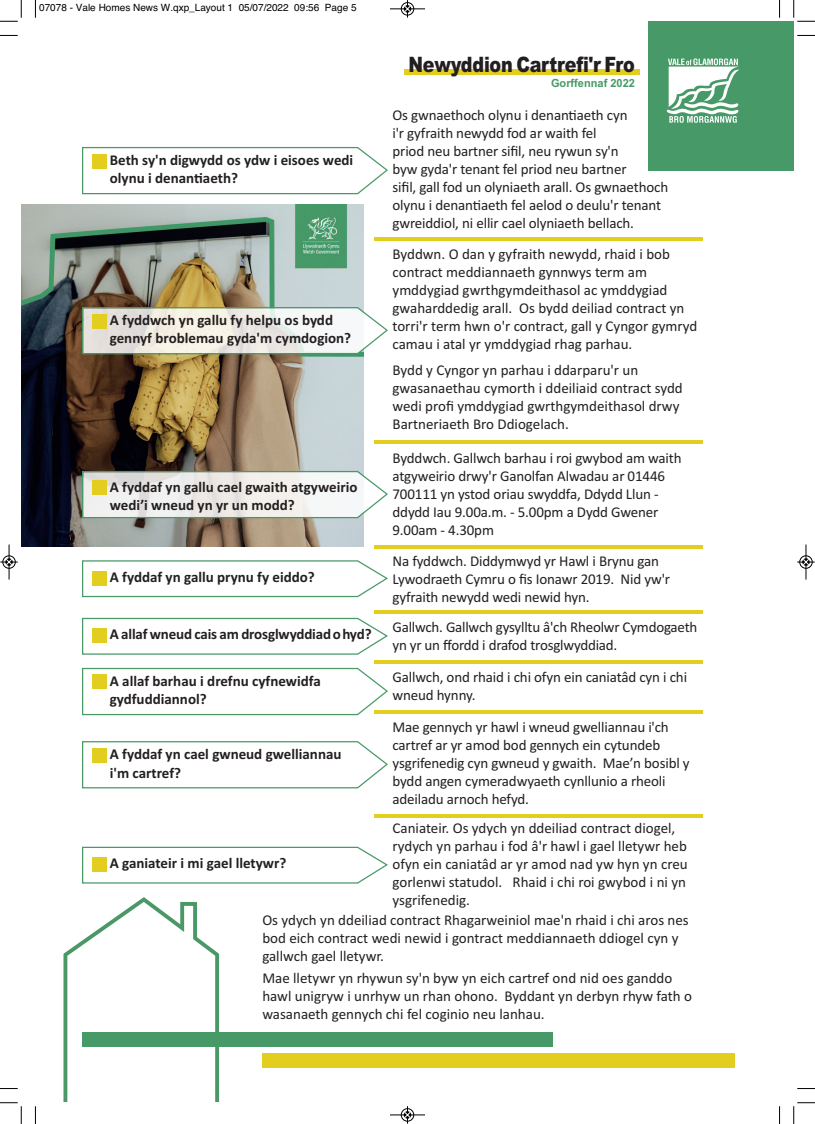
<style>
.page{position:relative;width:815px;height:1124px;background:#fff}
.page>*{position:absolute;margin:0;border:0;box-sizing:border-box;transform-origin:0 0}
.t1{font:900 21.25px "Arial";letter-spacing:-.015em;color:#231f20;scale:.83 1}
.t2{font:15px/18px "Calibri";letter-spacing:-.01em;color:#231f20}
.t3{font:700 15px/18px "Calibri";color:#231f20}
.t4{font:700 11.25px "Arial";color:#479967}
.t5{font:10px "Helvetica";color:#000}
</style>
<div class="page">
<div style="left:82px;top:1031px;width:471px;height:15px;background:#479967"></div>
<svg style="left:63px;top:897px;width:156px;height:204px"></svg>
<div style="left:262px;top:1052px;width:473px;height:15px;background:#e3cd1e"></div>
<img style="left:21px;top:204px;width:343px;height:342px">
<svg style="left:82px;top:147px;width:306px;height:47px"></svg>
<div style="left:92px;top:154px;width:14px;height:15px;background:#e3cd1e"></div>
<svg style="left:82px;top:307px;width:306px;height:47px"></svg>
<div style="left:92px;top:314px;width:14px;height:15px;background:#e3cd1e"></div>
<svg style="left:82px;top:471px;width:306px;height:47px"></svg>
<div style="left:92px;top:480px;width:14px;height:15px;background:#e3cd1e"></div>
<hr style="left:375px;top:237px;width:328px;height:4px;background:#e3cd1e">
<hr style="left:375px;top:440px;width:328px;height:3px;background:#e3cd1e">
<hr style="left:375px;top:545px;width:328px;height:3px;background:#e3cd1e">
<svg style="left:82px;top:741px;width:306px;height:47px"></svg>
<div style="left:92px;top:748px;width:14px;height:15px;background:#e3cd1e"></div>
<hr style="left:375px;top:814px;width:328px;height:3px;background:#e3cd1e">
<hr style="left:375px;top:610px;width:328px;height:3px;background:#e3cd1e">
<svg style="left:82px;top:560px;width:306px;height:37px"></svg>
<div style="left:92px;top:570px;width:14px;height:15px;background:#e3cd1e"></div>
<hr style="left:375px;top:660px;width:328px;height:3px;background:#e3cd1e">
<svg style="left:82px;top:617px;width:306px;height:37px"></svg>
<div style="left:92px;top:628px;width:14px;height:15px;background:#e3cd1e"></div>
<hr style="left:375px;top:710px;width:328px;height:3px;background:#e3cd1e">
<svg style="left:82px;top:667px;width:306px;height:48px"></svg>
<div style="left:92px;top:674px;width:14px;height:15px;background:#e3cd1e"></div>
<svg style="left:82px;top:846px;width:306px;height:37px"></svg>
<div style="left:92px;top:856px;width:14px;height:15px;background:#e3cd1e"></div>
<div style="left:648px;top:21px;width:146px;height:149px;background:#479967"></div>
<svg style="left:667px;top:58px;width:72px;height:65px"></svg>
<div style="left:404px;top:69px;width:236px;height:6px;background:#e3cd1e"></div>
<svg style="left:35px;top:0;width:1px;height:18px"></svg>
<svg style="left:0;top:35px;width:18px;height:1px"></svg>
<svg style="left:779px;top:0;width:1px;height:18px"></svg>
<svg style="left:797px;top:35px;width:18px;height:1px"></svg>
<svg style="left:35px;top:1106px;width:1px;height:17px"></svg>
<svg style="left:0;top:1088px;width:18px;height:1px"></svg>
<svg style="left:779px;top:1106px;width:1px;height:17px"></svg>
<svg style="left:797px;top:1088px;width:18px;height:1px"></svg>
<svg style="left:0;top:0;width:22px;height:22px"></svg>
<svg style="left:793px;top:0;width:22px;height:22px"></svg>
<svg style="left:0;top:1102px;width:22px;height:21px"></svg>
<svg style="left:793px;top:1102px;width:22px;height:21px"></svg>
<div style="left:401px;top:2px;width:13px;height:14px;border:1px solid #fff;border-radius:50%"></div>
<hr style="left:390px;top:9px;width:35px;height:1px;background:#000">
<div style="left:401px;top:2px;width:13px;height:13px;border:1px solid #000;border-radius:50%"></div>
<svg style="left:404px;top:0;width:7px;height:18px"></svg>
<hr style="left:390px;top:1114px;width:35px;height:1px;background:#000">
<div style="left:401px;top:1108px;width:13px;height:13px;border:1px solid #000;border-radius:50%"></div>
<svg style="left:404px;top:1106px;width:7px;height:17px"></svg>
<div style="left:2px;top:555px;width:14px;height:13px;border:1px solid #fff;border-radius:50%"></div>
<hr style="left:9px;top:544px;width:1px;height:35px;background:#000">
<div style="left:3px;top:555px;width:12px;height:13px;border:1px solid #000;border-radius:50%"></div>
<svg style="left:0;top:558px;width:18px;height:7px"></svg>
<div style="left:799px;top:555px;width:14px;height:13px;border:1px solid #fff;border-radius:50%"></div>
<hr style="left:806px;top:544px;width:1px;height:35px;background:#000">
<div style="left:800px;top:555px;width:12px;height:13px;border:1px solid #000;border-radius:50%"></div>
<svg style="left:797px;top:558px;width:18px;height:7px"></svg>
<p class="t5" style="left:39px;top:2px;width:319px">07078 - Vale Homes News W.qxp_Layout 1 05/07/2022 09:56 Page 5</p>
<p class="t3" style="left:110px;top:151px;width:245px">Beth sy'n digwydd os ydw i eisoes wedi olynu i denantiaeth?</p>
<p class="t3" style="left:110px;top:311px;width:243px">A fyddwch yn gallu fy helpu os bydd gennyf broblemau gyda'm cymdogion?</p>
<p class="t3" style="left:110px;top:477px;width:249px">A fyddaf yn gallu cael gwaith atgyweirio wedi’i wneud yn yr un modd?</p>
<p class="t3" style="left:110px;top:567px;width:207px">A fyddaf yn gallu prynu fy eiddo?</p>
<p class="t3" style="left:110px;top:625px;width:263px">A allaf wneud cais am drosglwyddiadohyd?</p>
<p class="t3" style="left:110px;top:671px;width:212px">A allaf barhau i drefnu cyfnewidfa gydfuddiannol?</p>
<p class="t3" style="left:110px;top:745px;width:233px">A fyddaf yn cael gwneud gwelliannau i'm cartref?</p>
<p class="t3" style="left:110px;top:854px;width:178px">A ganiateir i mi gael lletywr?</p>
<h1 class="t1" style="left:409px;top:52px;width:274px">Newyddion Cartrefi'r Fro</h1>
<p class="t4" style="left:551px;top:77px;width:85px">Gorffennaf 2022</p>
<p class="t2" style="left:393px;top:106px;width:277px">Os gwnaethoch olynu i denantiaeth cyn<br>i'r gyfraith newydd fod ar waith fel<br>priod neu bartner sifil, neu rywun sy'n<br>byw gyda'r tenant fel priod neu bartner<br>sifil, gall fod un olyniaeth arall. Os gwnaethoch olynu i denantiaeth fel aelod o deulu'r tenant gwreiddiol, ni ellir cael olyniaeth bellach.</p>
<p class="t2" style="left:393px;top:245px;width:306px">Byddwn. O dan y gyfraith newydd, rhaid i bob contract meddiannaeth gynnwys term am ymddygiad gwrthgymdeithasol ac ymddygiad gwaharddedig arall. Os bydd deiliad contract yn torri'r term hwn o'r contract, gall y Cyngor gymryd camau i atal yr ymddygiad rhag parhau.</p>
<p class="t2" style="left:393px;top:360px;width:292px">Bydd y Cyngor yn parhau i ddarparu'r un gwasanaethau cymorth i ddeiliaid contract sydd wedi profi ymddygiad gwrthgymdeithasol drwy Bartneriaeth Bro Ddiogelach.</p>
<p class="t2" style="left:393px;top:449px;width:291px">Byddwch. Gallwch barhau i roi gwybod am waith atgyweirio drwy'r Ganolfan Alwadau ar 01446<br>700111 yn ystod oriau swyddfa, Ddydd Llun - ddydd Iau 9.00a.m. - 5.00pm a Dydd Gwener 9.00am - 4.30pm</p>
<p class="t2" style="left:393px;top:551px;width:279px">Na fyddwch. Diddymwyd yr Hawl i Brynu gan<br>Lywodraeth Cymru o fis Ionawr 2019. Nid yw'r gyfraith newydd wedi newid hyn.</p>
<p class="t2" style="left:393px;top:617px;width:306px">Gallwch. Gallwch gysylltu â'ch Rheolwr Cymdogaeth yn yr un ffordd i drafod trosglwyddiad.</p>
<p class="t2" style="left:393px;top:667px;width:296px">Gallwch, ond rhaid i chi ofyn ein caniatâd cyn i chi wneud hynny.</p>
<p class="t2" style="left:393px;top:717px;width:299px">Mae gennych yr hawl i wneud gwelliannau i'ch cartref ar yr amod bod gennych ein cytundeb ysgrifenedig cyn gwneud y gwaith. Mae’n bosibl y bydd angen cymeradwyaeth cynllunio a rheoli adeiladu arnoch hefyd.</p>
<p class="t2" style="left:393px;top:819px;width:297px">Caniateir. Os ydych yn ddeiliad contract diogel, rydych yn parhau i fod â'r hawl i gael lletywr heb ofyn ein caniatâd ar yr amod nad yw hyn yn creu gorlenwi statudol. Rhaid i chi roi gwybod i ni yn ysgrifenedig.</p>
<p class="t2" style="left:262px;top:911px;width:428px">Os ydych yn ddeiliad contract Rhagarweiniol mae'n rhaid i chi aros nes bod eich contract wedi newid i gontract meddiannaeth ddiogel cyn y gallwch gael lletywr.</p>
<p class="t2" style="left:262px;top:968px;width:431px">Mae lletywr yn rhywun sy'n byw yn eich cartref ond nid oes ganddo hawl unigryw i unrhyw un rhan ohono. Byddant yn derbyn rhyw fath o wasanaeth gennych chi fel coginio neu lanhau.</p>
</div>
